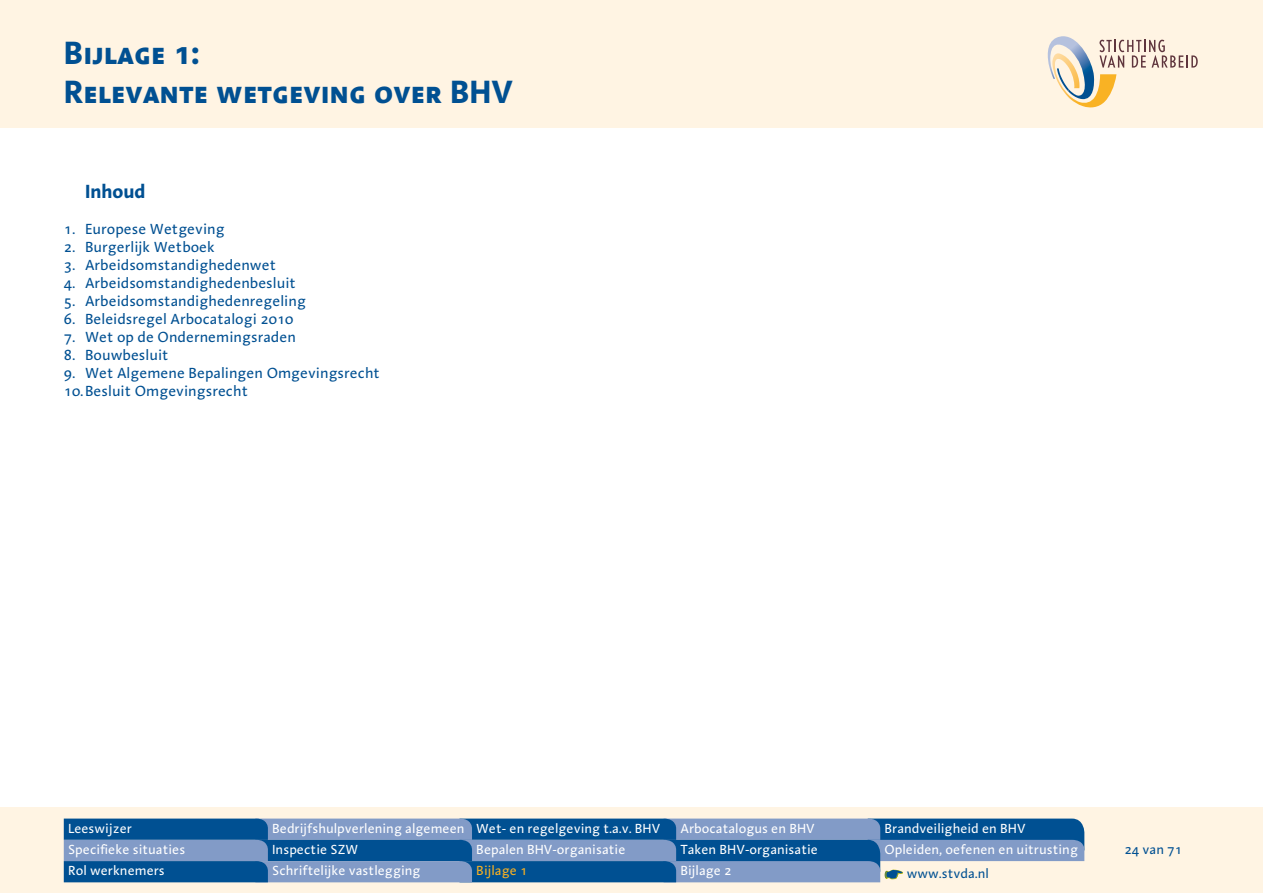
<style>
.page{position:relative;width:1263px;height:893px;background:#fff}
.page>*{position:absolute;margin:0;border:0;box-sizing:border-box;transform-origin:0 0}
.t1{font:700 33px/39.6px "Linotype Aroma SC";color:#005092}
.t2{font:700 19.5px "Linotype Aroma";color:#005092}
.t3{font:15px/18px "Linotype Aroma";color:#005092}
.t4{font:13.5px/21.3px "Linotype Aroma";color:#fff}
.t5{font:13.5px "Linotype Aroma";color:#005092}
.t6{font:13.5px "Linotype Aroma";color:#f9b122}
</style>
<div class="page">
<div style="left:0;top:0;width:1263px;height:128px;background:#fff4e3"></div>
<div style="left:0;top:808px;width:1263px;height:85px;background:#fff4e3"></div>
<svg style="left:64px;top:819px;width:1020px;height:63px;background:#4d7eb0"></svg>
<svg style="left:1047px;top:36px;width:151px;height:72px"></svg>
<h1 class="t1" style="left:64px;top:31px;width:451px">Bijlage 1:<br>Relevante wetgeving over BHV</h1>
<h2 class="t2" style="left:85px;top:178px;width:62px">Inhoud</h2>
<p class="t3" style="left:64px;top:220px;width:162px">1. Europese Wetgeving</p>
<p class="t3" style="left:64px;top:238px;width:153px">2. Burgerlijk Wetboek</p>
<p class="t3" style="left:64px;top:256px;width:214px">3. Arbeidsomstandighedenwet</p>
<p class="t3" style="left:64px;top:274px;width:234px">4. Arbeidsomstandighedenbesluit</p>
<p class="t3" style="left:64px;top:292px;width:244px">5. Arbeidsomstandighedenregeling</p>
<p class="t3" style="left:64px;top:310px;width:231px">6. Beleidsregel Arbocatalogi 2010</p>
<p class="t3" style="left:64px;top:328px;width:234px">7. Wet op de Ondernemingsraden</p>
<p class="t3" style="left:64px;top:346px;width:106px">8. Bouwbesluit</p>
<p class="t3" style="left:64px;top:364px;width:318px">9. Wet Algemene Bepalingen Omgevingsrecht<br>10.Besluit Omgevingsrecht</p>
<p class="t4" style="left:68px;top:817px;width:119px">Leeswijzer<br>Specifieke situaties<br>Rol werknemers</p>
<p class="t4" style="left:272px;top:817px;width:194px">Bedrijfshulpverlening algemeen<br>Inspectie SZW<br>Schriftelijke vastlegging</p>
<p class="t4" style="left:476px;top:817px;width:185px">Wet- en regelgeving t.a.v. BHV<br>Bepalen BHV-organisatie</p>
<p class="t6" style="left:476px;top:862px;width:53px">Bijlage 1</p>
<p class="t4" style="left:680px;top:817px;width:139px">Arbocatalogus en BHV<br>Taken BHV-organisatie<br>Bijlage 2</p>
<p class="t4" style="left:884px;top:817px;width:195px">Brandveiligheid en BHV<br>Opleiden, oefenen en uitrusting</p>
<p class="t5" style="left:884px;top:865px;width:106px">☛ www.stvda.nl</p>
<p class="t5" style="left:1124px;top:841px;width:59px">24 van 71</p>
</div>
